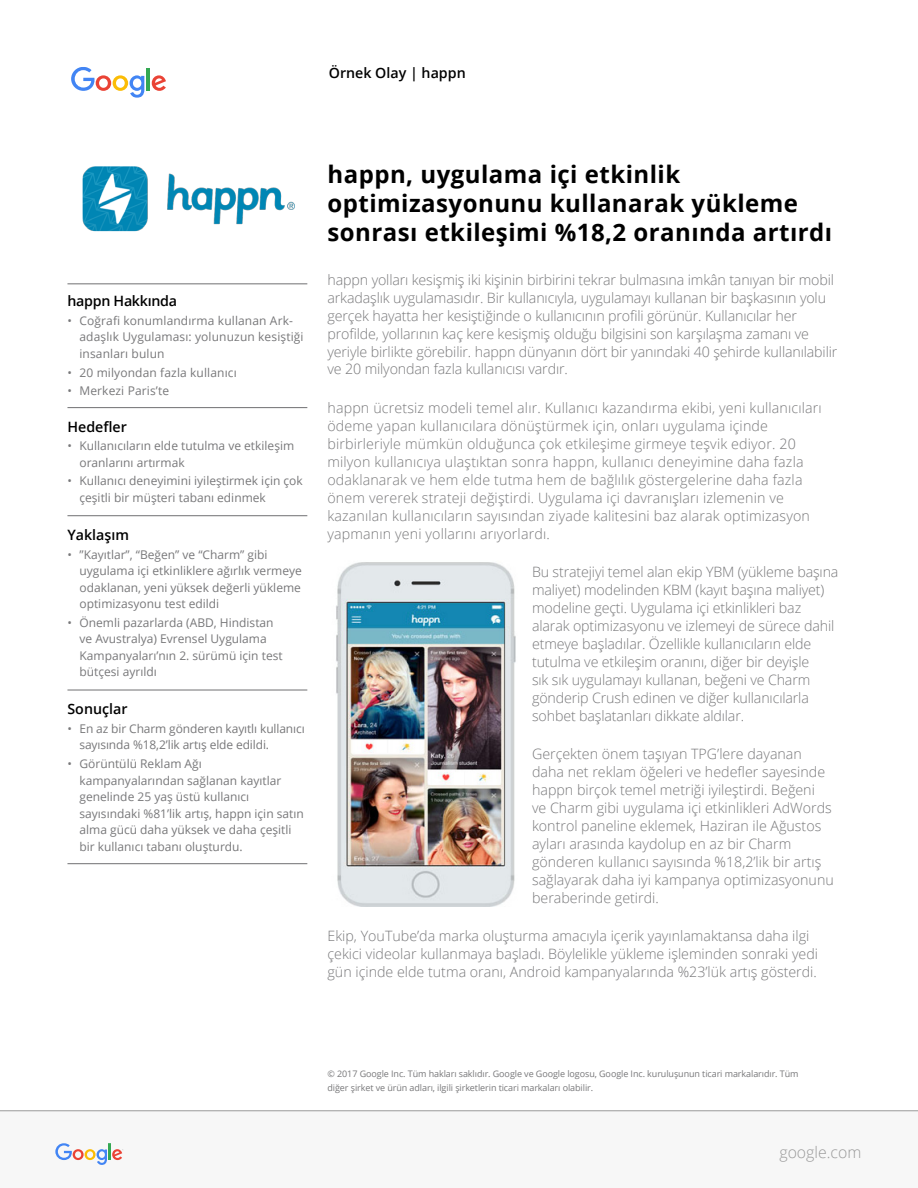
<style>
.page{position:relative;width:918px;height:1188px;background:#fff}
.page>*{position:absolute;margin:0;border:0;box-sizing:border-box;transform-origin:0 0}
.t1{font:700 24px/28.8px "Open Sans";letter-spacing:.02em;color:#000}
.t2{font:300 15.9px "Open Sans";color:#999}
.t3{font:300 14.25px/18px "Open Sans";color:#78787a}
.t4{font:600 14.25px "Open Sans";color:#000}
.t5{font:600 14.25px "Open Sans";letter-spacing:-.02em;color:#000}
.t6{font:12px/16.5px "Open Sans";color:#78787a}
.t7{font:9px/13.5px "Open Sans";letter-spacing:-.01em;color:#78787a}
</style>
<div class="page">
<div style="left:0;top:1111px;width:918px;height:77px;background:#f7f7f7"></div>
<hr style="left:0;top:1110px;width:918px;height:1px;background:#999">
<svg style="left:71px;top:67px;width:73px;height:31px"></svg>
<hr style="left:147px;top:68px;width:3px;height:22px;background:#34a853">
<svg style="left:152px;top:75px;width:14px;height:16px"></svg>
<svg style="left:55px;top:1143px;width:68px;height:22px"></svg>
<hr style="left:67px;top:283px;width:240px;height:1px;background:#78787a">
<hr style="left:67px;top:689px;width:240px;height:2px;background:#78787a">
<hr style="left:67px;top:863px;width:240px;height:1px;background:#78787a">
<hr style="left:67px;top:407px;width:240px;height:1px;background:#78787a">
<hr style="left:67px;top:515px;width:240px;height:1px;background:#78787a">
<img style="left:82px;top:166px;width:213px;height:66px">
<img style="left:336px;top:562px;width:180px;height:345px">
<p class="t4" style="left:329px;top:63px;width:138px">Örnek Olay | happn</p>
<p class="t5" style="left:67px;top:291px;width:111px">happn Hakkında</p>
<p class="t6" style="left:79px;top:312px;width:226px;text-indent:-12px">• Coğrafi konumlandırma kullanan Ark&shy;adaşlık Uygulaması: yolunuzun kesiştiği insanları bulun</p>
<p class="t6" style="left:67px;top:364px;width:171px">• 20 milyondan fazla kullanıcı</p>
<p class="t6" style="left:67px;top:382px;width:103px">• Merkezi Paris’te</p>
<p class="t4" style="left:67px;top:417px;width:61px">Hedefler</p>
<p class="t6" style="left:79px;top:437px;width:216px;text-indent:-12px">• Kullanıcıların elde tutulma ve etkileşim oranlarını artırmak</p>
<p class="t6" style="left:79px;top:472px;width:225px;text-indent:-12px">• Kullanıcı deneyimini iyileştirmek için çok çeşitli bir müşteri tabanı edinmek</p>
<p class="t4" style="left:67px;top:525px;width:63px">Yaklaşım</p>
<p class="t6" style="left:79px;top:546px;width:224px;text-indent:-12px">• ”Kayıtlar”, “Beğen” ve “Charm” gibi uygulama içi etkinliklere ağırlık vermeye odaklanan, yeni yüksek değerli yükleme optimizasyonu test edildi</p>
<p class="t6" style="left:79px;top:614px;width:205px;text-indent:-12px">• Önemli pazarlarda (ABD, Hindistan ve Avustralya) Evrensel Uygulama<br>Kampanyaları’nın 2. sürümü için test bütçesi ayrıldı</p>
<p class="t4" style="left:67px;top:699px;width:62px">Sonuçlar</p>
<p class="t6" style="left:79px;top:720px;width:227px;text-indent:-12px">• En az bir Charm gönderen kayıtlı kullanıcı sayısında %18,2’lik artış elde edildi.</p>
<p class="t6" style="left:79px;top:755px;width:226px;text-indent:-12px">• Görüntülü Reklam Ağı kampanyalarından sağlanan kayıtlar genelinde 25 yaş üstü kullanıcı sayısındaki %81’lik artış, happn için satın alma gücü daha yüksek ve daha çeşitli bir kullanıcı tabanı oluşturdu.</p>
<h1 class="t1" style="left:327px;top:160px;width:506px">happn, uygulama içi etkinlik optimizasyonunu kullanarak yükleme sonrası etkileşimi %18,2 oranında artırdı</h1>
<p class="t3" style="left:327px;top:270px;width:511px">happn yolları kesişmiş iki kişinin birbirini tekrar bulmasına imkân tanıyan bir mobil arkadaşlık uygulamasıdır. Bir kullanıcıyla, uygulamayı kullanan bir başkasının yolu gerçek hayatta her kesiştiğinde o kullanıcının profili görünür. Kullanıcılar her profilde, yollarının kaç kere kesişmiş olduğu bilgisini son karşılaşma zamanı ve yeriyle birlikte görebilir. happn dünyanın dört bir yanındaki 40 şehirde kullanılabilir ve 20 milyondan fazla kullanıcısı vardır.</p>
<p class="t3" style="left:327px;top:398px;width:496px">happn ücretsiz modeli temel alır. Kullanıcı kazandırma ekibi, yeni kullanıcıları ödeme yapan kullanıcılara dönüştürmek için, onları uygulama içinde birbirleriyle mümkün olduğunca çok etkileşime girmeye teşvik ediyor. 20 milyon kullanıcıya ulaştıktan sonra happn, kullanıcı deneyimine daha fazla odaklanarak ve hem elde tutma hem de bağlılık göstergelerine daha fazla önem vererek strateji değiştirdi. Uygulama içi davranışları izlemenin ve kazanılan kullanıcıların sayısından ziyade kalitesini baz alarak optimizasyon yapmanın yeni yollarını arıyorlardı.</p>
<p class="t3" style="left:532px;top:562px;width:308px">Bu stratejiyi temel alan ekip YBM (yükleme başına maliyet) modelinden KBM (kayıt başına maliyet) modeline geçti. Uygulama içi etkinlikleri baz alarak optimizasyonu ve izlemeyi de sürece dahil etmeye başladılar. Özellikle kullanıcıların elde tutulma ve etkileşim oranını, diğer bir deyişle<br>sık sık uygulamayı kullanan, beğeni ve Charm gönderip Crush edinen ve diğer kullanıcılarla sohbet başlatanları dikkate aldılar.</p>
<p class="t3" style="left:532px;top:745px;width:303px">Gerçekten önem taşıyan TPG’lere dayanan daha net reklam öğeleri ve hedefler sayesinde happn birçok temel metriği iyileştirdi. Beğeni<br>ve Charm gibi uygulama içi etkinlikleri AdWords kontrol paneline eklemek, Haziran ile Ağustos ayları arasında kaydolup en az bir Charm gönderen kullanıcı sayısında %18,2’lik bir artış sağlayarak daha iyi kampanya optimizasyonunu beraberinde getirdi.</p>
<p class="t3" style="left:327px;top:927px;width:492px">Ekip, YouTube’da marka oluşturma amacıyla içerik yayınlamaktansa daha ilgi çekici videolar kullanmaya başladı. Böylelikle yükleme işleminden sonraki yedi gün içinde elde tutma oranı, Android kampanyalarında %23’lük artış gösterdi.</p>
<p class="t7" style="left:327px;top:1067px;width:473px">© 2017 Google Inc. Tüm hakları saklıdır. Google ve Google logosu, Google Inc. kuruluşunun ticari markalarıdır. Tüm diğer şirket ve ürün adları, ilgili şirketlerin ticari markaları olabilir.</p>
<p class="t2" style="left:779px;top:1141px;width:83px">google.com</p>
</div>
